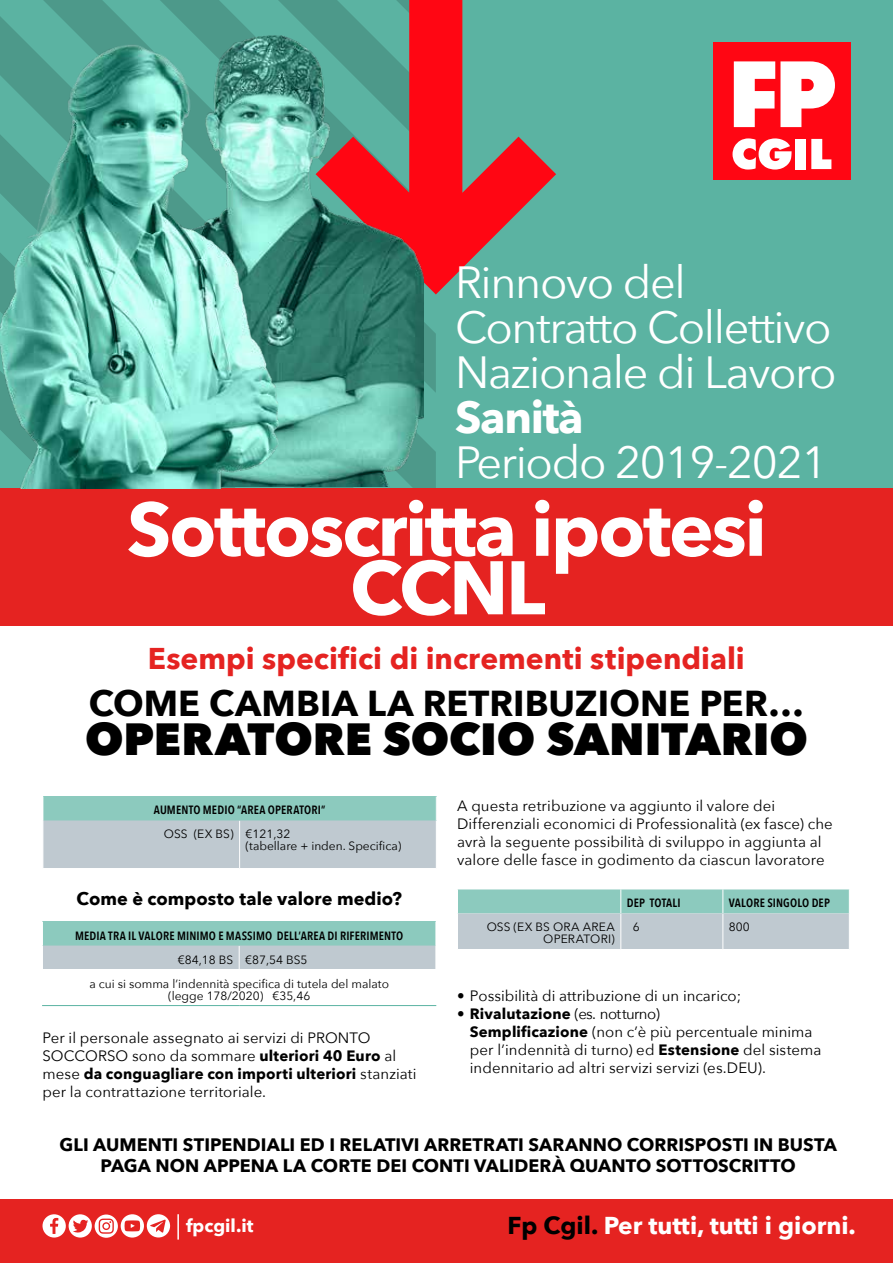
<style>
.page{position:relative;width:893px;height:1263px;background:#fff}
.page>*{position:absolute;margin:0;border:0;box-sizing:border-box;transform-origin:0 0}
.t1{font:700 75px/58.5px "Avenir Next";letter-spacing:-.03em;color:#fff;text-align:center}
.t2{font:45px/45px "Avenir Next";letter-spacing:-.03em;color:#fff}
.t3{font:800 45px "Avenir Next";color:#000}
.t4{font:700 45px "Avenir Next";letter-spacing:-.03em;color:#fff}
.t5{font:700 36px "Avenir Next";color:#000}
.t6{font:700 30px "Avenir Next";color:#e52321}
.t7{font:700 24.3px "Avenir Next";color:#fff}
.t8{font:700 18px/21.6px "Avenir Next";letter-spacing:.005em;color:#000;text-align:center}
.t9{font:700 18px "Avenir Next";color:#fff}
.t10{font:15px/18px "Avenir Next";letter-spacing:.005em;color:#000}
.t11{font:12px/12px "Avenir Next";color:#000}
.t12{font:600 12px "Avenir Next Condensed";letter-spacing:.015em;color:#000}
.t13{font:12px/12px "Avenir Next";letter-spacing:.02em;color:#000;text-align:right}
.s1{font-weight:700}
.s2{color:#000}
</style>
<div class="page">
<div style="left:0;top:1199px;width:893px;height:64px;background:#e52321"></div>
<svg style="left:42px;top:1214px;width:128px;height:24px"></svg>
<hr style="left:177px;top:1214px;width:2px;height:25px;background:#fff">
<div style="left:0;top:0;width:893px;height:488px;background:#5bb3a2"></div>
<svg style="left:0;top:0;width:436px;height:488px"></svg>
<div style="left:713px;top:43px;width:138px;height:137px;background:#ff0613"></div>
<svg style="left:732px;top:138px;width:59px;height:32px"></svg>
<div style="left:795px;top:139px;width:11px;height:30px;background:#fff"></div>
<svg style="left:811px;top:139px;width:20px;height:30px"></svg>
<svg style="left:734px;top:61px;width:101px;height:66px"></svg>
<div style="left:0;top:488px;width:893px;height:138px;background:#e52321"></div>
<svg style="left:316px;top:0;width:240px;height:294px"></svg>
<img style="left:86px;top:35px;width:338px;height:452px">
<img style="left:0;top:43px;width:278px;height:445px">
<svg style="left:43px;top:796px;width:394px;height:72px;background:#adc9c9"></svg>
<hr style="left:43px;top:820px;width:1px;height:48px;background:#fff">
<hr style="left:239px;top:821px;width:1px;height:47px;background:#fff">
<hr style="left:436px;top:820px;width:1px;height:48px;background:#fff">
<hr style="left:42px;top:1005px;width:197px;height:1px;background:#5bb3a2">
<hr style="left:239px;top:1005px;width:197px;height:1px;background:#5bb3a2">
<svg style="left:42px;top:921px;width:394px;height:48px;background:#a5c9c7"></svg>
<svg style="left:457px;top:889px;width:393px;height:60px;background:#abcac9"></svg>
<hr style="left:457px;top:913px;width:1px;height:36px;background:#fff">
<hr style="left:620px;top:914px;width:1px;height:35px;background:#fff">
<hr style="left:722px;top:914px;width:1px;height:35px;background:#fff">
<hr style="left:849px;top:913px;width:1px;height:36px;background:#fff">
<h2 class="t2" style="left:455px;top:257px;width:383px">Rinnovo del<br>Contratto Collettivo<br>Nazionale di Lavoro</h2>
<h2 class="t4" style="left:455px;top:378px;width:130px">Sanità</h2>
<h2 class="t2" style="left:455px;top:437px;width:374px">Periodo 2019-2021</h2>
<h1 class="t1" style="left:127px;top:499px;width:641px">Sottoscritta ipotesi<br>CCNL</h1>
<h3 class="t6" style="left:148px;top:633px;width:599px">Esempi specifici di incrementi stipendiali</h3>
<h3 class="t5" style="left:89px;top:672px;width:717px">COME CAMBIA LA RETRIBUZIONE PER…</h3>
<h2 class="t3" style="left:85px;top:711px;width:724px">OPERATORE SOCIO SANITARIO</h2>
<p class="t12" style="left:154px;top:800px;width:173px">AUMENTO MEDIO “AREA OPERATORI”</p>
<p class="t11" style="left:246px;top:828px;width:157px;text-indent:-82px">OSS (EX BS) €121,32<br>(tabellare + inden. Specifica)</p>
<p class="t8" style="left:76px;top:888px;width:327px">Come è composto tale valore medio?</p>
<p class="t12" style="left:75px;top:925px;width:330px">MEDIA TRA IL VALORE MINIMO E MASSIMO DELL’AREA DI RIFERIMENTO</p>
<p class="t11" style="left:89px;top:947px;width:301px;line-height:24px;text-align:center">€84,18 BS €87,54 BS5<br>a cui si somma l’indennità specifica di tutela del malato</p>
<p class="t11" style="left:168px;top:989px;width:144px">(legge 178/2020) €35,46</p>
<p class="t10" style="left:43px;top:1028px;width:376px">Per il personale assegnato ai servizi di PRONTO SOCCORSO sono da sommare <span class="s1">ulteriori 40 Euro</span> al mese <span class="s1">da conguagliare con importi ulteriori</span> stanziati per la contrattazione territoriale.</p>
<p class="t10" style="left:457px;top:797px;width:377px">A questa retribuzione va aggiunto il valore dei Differenziali economici di Professionalità (ex fasce) che avrà la seguente possibilità di sviluppo in aggiunta al valore delle fasce in godimento da ciascun lavoratore</p>
<p class="t12" style="left:627px;top:893px;width:55px">DEP TOTALI</p>
<p class="t12" style="left:729px;top:893px;width:103px">VALORE SINGOLO DEP</p>
<p class="t13" style="left:487px;top:921px;width:130px">OSS (EX BS ORA AREA<br>OPERATORI)</p>
<p class="t11" style="left:633px;top:921px;width:8px">6</p>
<p class="t11" style="left:729px;top:921px;width:22px">800</p>
<p class="t10" style="left:457px;top:986px;width:286px">• Possibilità di attribuzione di un incarico;</p>
<p class="t10" style="left:470px;top:1004px;width:353px;text-indent:-13px"><span class="s1">• Rivalutazione</span> (es. notturno)<br><span class="s1">Semplificazione</span> (non c’è più percentuale minima per l’indennità di turno) ed <span class="s1">Estensione</span> del sistema indennitario ad altri servizi servizi (es.DEU).</p>
<p class="t8" style="left:60px;top:1133px;width:779px">GLI AUMENTI STIPENDIALI ED I RELATIVI ARRETRATI SARANNO CORRISPOSTI IN BUSTA<br>PAGA NON APPENA LA CORTE DEI CONTI VALIDERÀ QUANTO SOTTOSCRITTO</p>
<p class="t9" style="left:186px;top:1210px;width:69px">fpcgil.it</p>
<h3 class="t7" style="left:507px;top:1205px;width:350px"><span class="s2">Fp Cgil.</span> Per tutti, tutti i giorni.</h3>
</div>
